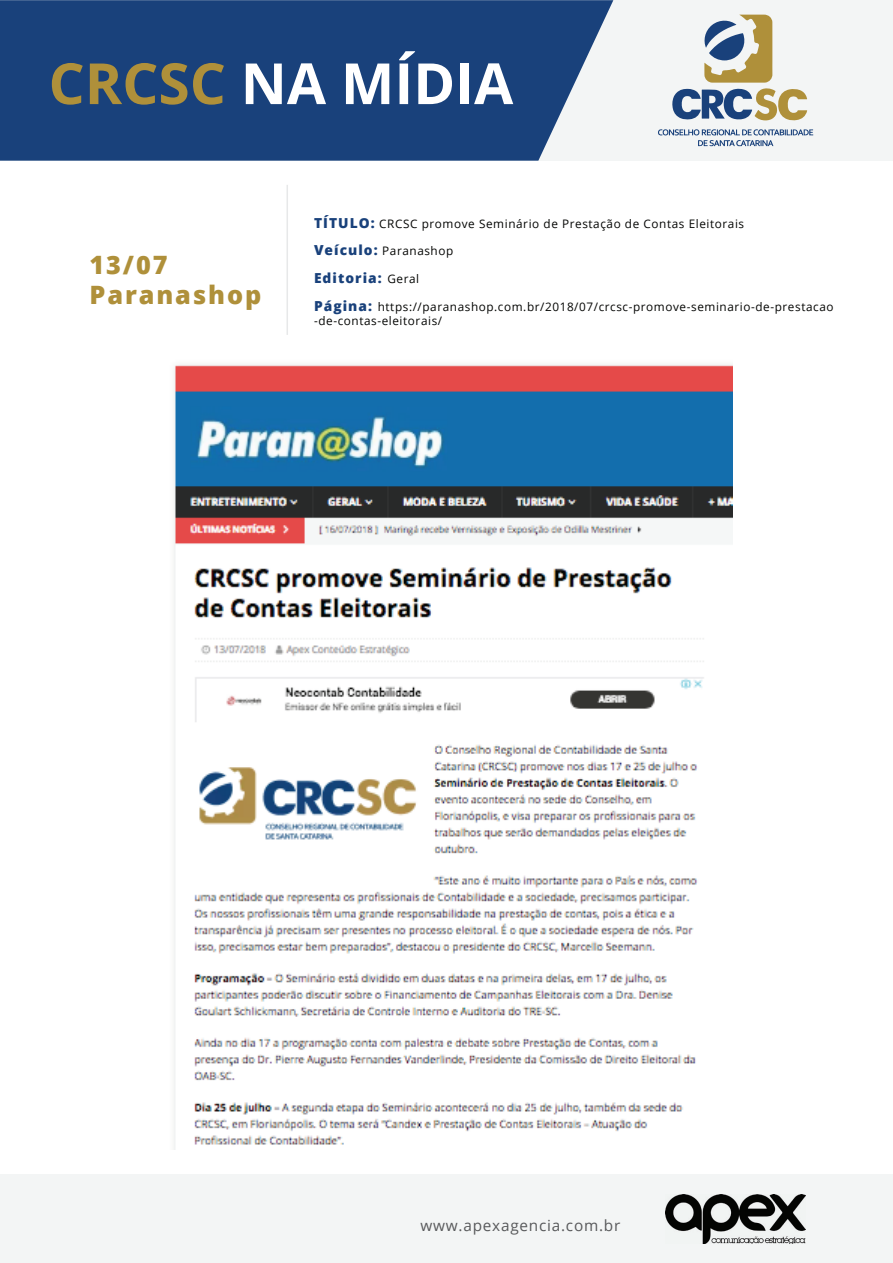
<style>
.page{position:relative;width:893px;height:1263px;background:#fff}
.page>*{position:absolute;margin:0;border:0;box-sizing:border-box;transform-origin:0 0}
.t1{font:700 56.85px "Open Sans";color:#fff}
.t2{font:800 25.35px/30.3px "Open Sans";letter-spacing:.075em;color:#af903a}
.t3{font:15.3px "Open Sans";letter-spacing:.05em;color:#58595b}
.t4{font:800 13.8px "Open Sans";letter-spacing:.075em;color:#19417b}
.t5{font:11.7px/14.1px "Open Sans";letter-spacing:.05em;color:#040503}
.s1{color:#af903a}
.s2{font-weight:800;font-size:13.8px;color:#19417b}
.s3{font-weight:400;font-size:11.7px;color:#040503}
</style>
<div class="page">
<hr style="left:287px;top:185px;width:1px;height:150px;background:#e7e8e9">
<img style="left:174px;top:364px;width:558px;height:785px">
<div style="left:0;top:0;width:893px;height:161px;background:#f3f5f5"></div>
<svg style="left:0;top:0;width:613px;height:161px;background:#264c82"></svg>
<svg style="left:672px;top:15px;width:135px;height:106px"></svg>
<svg style="left:658px;top:129px;width:155px;height:17px"></svg>
<div style="left:0;top:1175px;width:893px;height:88px;background:#f3f5f5"></div>
<img style="left:665px;top:1194px;width:141px;height:50px">
<h1 class="t1" style="left:49px;top:43px;width:466px"><span class="s1">CRCSC</span> NA MÍDIA</h1>
<h2 class="t2" style="left:89px;top:248px;width:173px">13/07<br>Paranashop</h2>
<p class="t5" style="left:314px;top:216px;width:432px"><span class="s2">TÍTULO:</span> CRCSC promove Seminário de Prestação de Contas Eleitorais</p>
<p class="t5" style="left:314px;top:244px;width:141px"><span class="s2">Veículo:</span> Paranashop</p>
<p class="t4" style="left:314px;top:267px;width:107px">Editoria: <span class="s3">Geral</span></p>
<p class="t5" style="left:314px;top:300px;width:521px"><span class="s2">Página:</span> https://paranashop.com.br/2018/07/crcsc-promove-seminario-de-prestacao -de-contas-eleitorais/</p>
<h3 class="t3" style="left:420px;top:1215px;width:201px">www.apexagencia.com.br</h3>
</div>
